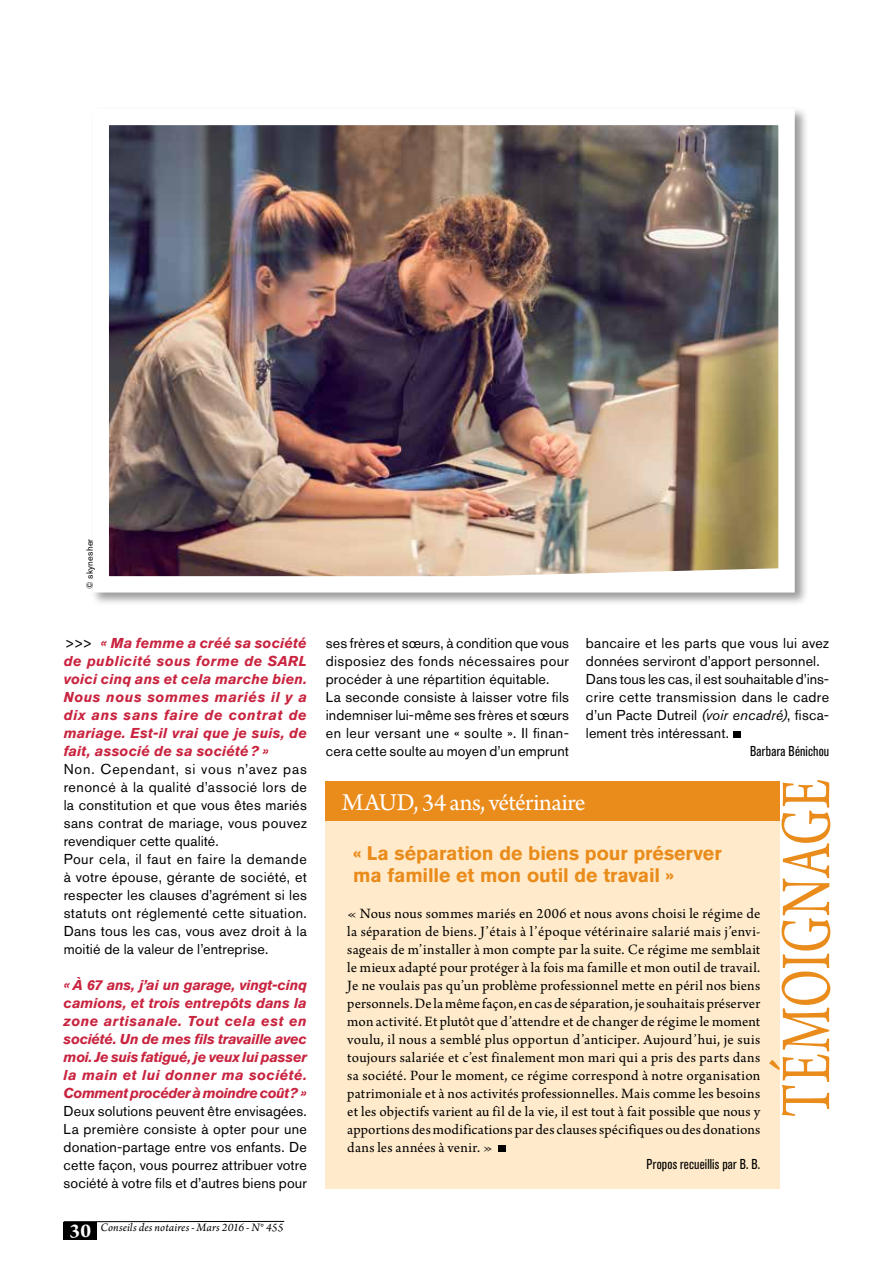
<style>
.page{position:relative;width:893px;height:1263px;background:#fff}
.page>*{position:absolute;margin:0;border:0;box-sizing:border-box;transform-origin:0 0}
.t1{font:75px "Arno Pro";letter-spacing:.01em;color:#ea8c1c;scale:.7 1}
.t2{font:25.5px "Arno Pro";letter-spacing:-.015em;color:#fff}
.t3{font:700 19.5px/22.5px "Akzidenz Grotesk BE";letter-spacing:-.005em;color:#ea8c1c}
.t4{font:15px/18px "Arno Pro";letter-spacing:.015em;color:#000;text-align:justify}
.t5{font:14.25px/18px "Akzidenz Grotesk BE";letter-spacing:.015em;color:#000}
.t6{font:italic 700 14.25px/18px "Akzidenz Grotesk BE";letter-spacing:.01em;color:#c9243f;text-align:justify}
.t7{font:condensed 14.25px "Akzidenz Grotesk BE";letter-spacing:.01em;color:#000}
.t8{font:italic 12px "Arno Pro";letter-spacing:.01em;color:#000}
.t9{font:9px "Akzidenz Grotesk BE";letter-spacing:.025em;color:#000}
.s1{font-weight:700;font-style:normal;font-size:21px;color:#fff}
.s2{font-style:italic}
</style>
<div class="page">
<div style="left:64px;top:1222px;width:33px;height:17px;background:#000"></div>
<hr style="left:64px;top:1221px;width:220px;height:1px;background:#000">
<div style="left:325px;top:803px;width:454px;height:385px;background:#ffebcb"></div>
<div style="left:325px;top:781px;width:454px;height:40px;background:#ea8c1c"></div>
<div style="left:498px;top:1145px;width:8px;height:7px;background:#000"></div>
<div style="left:733px;top:731px;width:7px;height:7px;background:#000"></div>
<div style="left:90px;top:106px;width:719px;height:501px;background:#000;opacity:.4"></div>
<img style="left:110px;top:126px;width:668px;height:449px">
<p class="t9" style="left:84px;top:589px;width:52px;rotate:-90deg">© skynesher</p>
<p class="t6" style="left:64px;top:634px;width:245px;text-indent:37px">« Ma femme a créé sa société de publicité sous forme de SARL voici cinq ans et cela marche bien.<br>Nous nous sommes mariés il y a dix ans sans faire de contrat de mariage. Est-il vrai que je suis, de fait, associé de sa société? »</p>
<p class="t5" style="left:64px;top:760px;width:245px">Non. Cependant, si vous n’avez pas renoncé à la qualité d’associé lors de la constitution et que vous êtes mariés sans contrat de mariage, vous pouvez revendiquer cette qualité.<br>Pour cela, il faut en faire la demande à votre épouse, gérante de société, et respecter les clauses d’agrément si les statuts ont réglementé cette situation.<br>Dans tous les cas, vous avez droit à la moitié de la valeur de l’entreprise.</p>
<p class="t6" style="left:64px;top:976px;width:245px">« À 67 ans, j’ai un garage, vingt-cinq camions, et trois entrepôts dans la zone artisanale. Tout cela est en société. Un de mes fils travaille avec moi. Je suis fatigué, je veux lui passer la main et lui donner ma société.<br>Comment procéder à moindre coût? »</p>
<p class="t5" style="left:64px;top:1102px;width:245px;text-align:justify">Deux solutions peuvent être envisagées.<br>La première consiste à opter pour une donation-partage entre vos enfants. De cette façon, vous pourrez attribuer votre société à votre fils et d’autres biens pour</p>
<p class="t5" style="left:65px;top:634px;width:29px">&gt;&gt;&gt;</p>
<p class="t8" style="left:70px;top:1221px;width:215px"><span class="s1">30</span> Conseils des notaires - Mars 2016 - N° 455</p>
<p class="t5" style="left:326px;top:634px;width:245px">ses frères et sœurs, à condition que vous disposiez des fonds nécessaires pour procéder à une répartition équitable.<br>La seconde consiste à laisser votre fils indemniser lui-même ses frères et sœurs en leur versant une « soulte ». Il finan&shy;cera cette soulte au moyen d’un emprunt</p>
<p class="t5" style="left:586px;top:634px;width:245px">bancaire et les parts que vous lui avez données serviront d’apport personnel.<br>Dans tous les cas, il est souhaitable d’ins&shy;crire cette transmission dans le cadre d’un Pacte Dutreil <span class="s2">(voir encadré)</span>, fisca&shy;lement très intéressant.</p>
<p class="t7" style="left:750px;top:743px;width:81px">Barbara Bénichou</p>
<h2 class="t2" style="left:342px;top:788px;width:245px">MAUD, 34 ans, vétérinaire</h2>
<h3 class="t3" style="left:353px;top:841px;width:370px">« La séparation de biens pour préserver ma famille et mon outil de travail »</h3>
<p class="t4" style="left:347px;top:905px;width:415px">« Nous nous sommes mariés en 2006 et nous avons choisi le régime de la séparation de biens. J’étais à l’époque vétérinaire salarié mais j’envi&shy;sageais de m’installer à mon compte par la suite. Ce régime me semblait le mieux adapté pour protéger à la fois ma famille et mon outil de travail.<br>Je ne voulais pas qu’un problème professionnel mette en péril nos biens personnels. De la même façon, en cas de séparation, je souhaitais préserver mon activité. Et plutôt que d’attendre et de changer de régime le moment voulu, il nous a semblé plus opportun d’anticiper. Aujourd’hui, je suis toujours salariée et c’est finalement mon mari qui a pris des parts dans sa société. Pour le moment, ce régime correspond à notre organisation patrimoniale et à nos activités professionnelles. Mais comme les besoins et les objectifs varient au fil de la vie, il est tout à fait possible que nous y apportions des modifications par des clauses spécifiques ou des donations dans les années à venir. »</p>
<p class="t7" style="left:647px;top:1156px;width:115px">Propos recueillis par B. B.</p>
<h1 class="t1" style="left:764px;top:1117px;width:485px;rotate:-90deg">TÉMOIGNAGE</h1>
</div>
